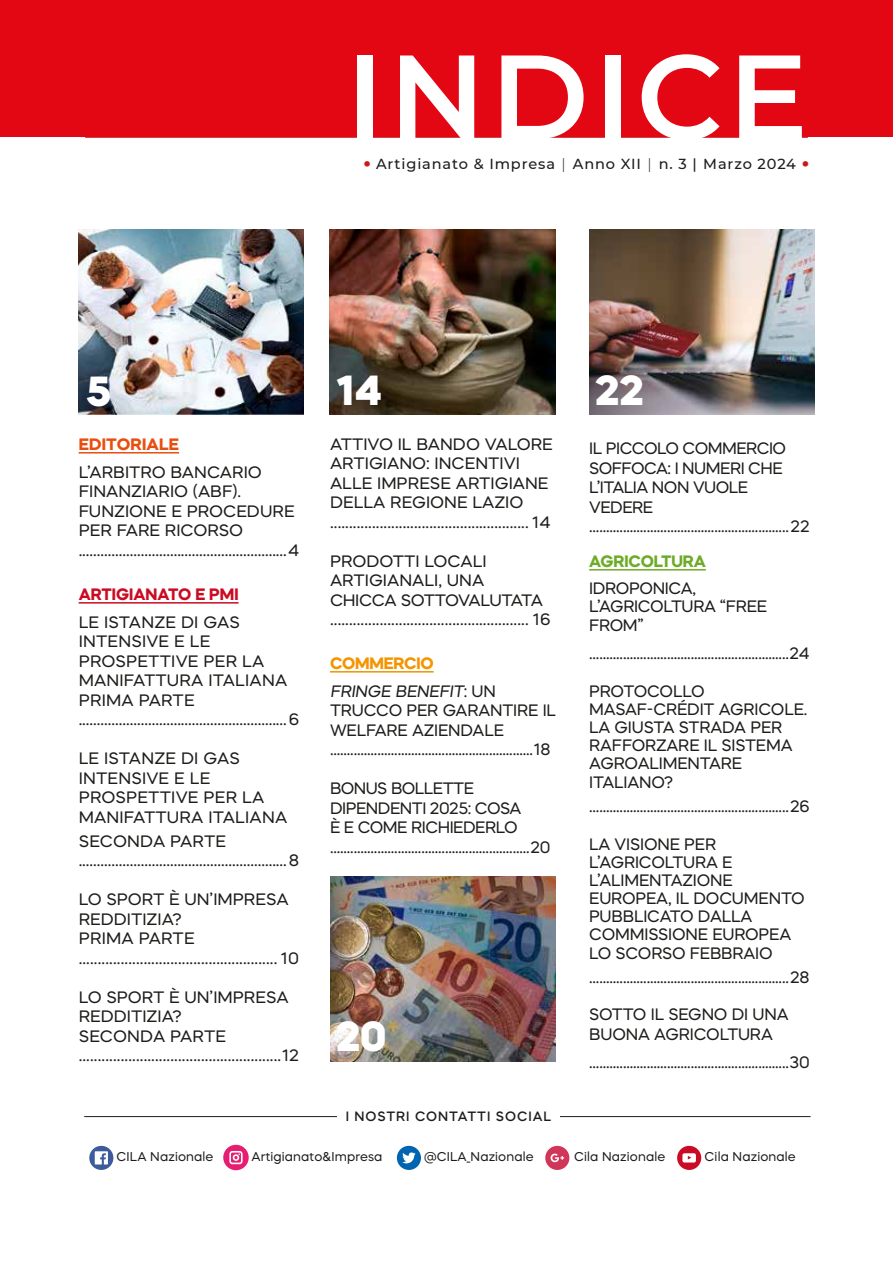
<style>
.page{position:relative;width:893px;height:1263px;background:#fff}
.page>*{position:absolute;margin:0;border:0;box-sizing:border-box;transform-origin:0 0}
.t1{font:600 119.4px "Montserrat";letter-spacing:.04em;color:#fff}
.t2{font:800 42px "Mazzard H";color:#fff}
.t3{font:16.5px/19.5px "Mazzard H";letter-spacing:-.01em;color:#1d1d1b}
.t4{font:16.5px/19.5px "Mazzard H";letter-spacing:-.03em;color:#1d1d1b}
.t5{font:16.5px/19.5px "Mazzard H";letter-spacing:.01em;color:#1d1d1b}
.t6{font:700 16.5px "Mazzard H";color:#ca0b23}
.t7{font:700 16.5px "Mazzard H";letter-spacing:-.01em;color:#6eab28}
.t8{font:700 16.5px "Mazzard H";letter-spacing:.01em;color:#e94e0f}
.t9{font:700 16.5px "Mazzard H";letter-spacing:-.01em;color:#f49400}
.t10{font:500 14.55px "Montserrat";letter-spacing:.06em;color:#1d1d1b}
.t11{font:500 13.5px "Mazzard H";letter-spacing:.07em;color:#1d1d1b}
.t12{font:12.75px "Mazzard H";letter-spacing:.01em;color:#1d1d1b}
.s1{font-size:29.1px;color:#cd1719}
.s2{font-weight:300}
</style>
<div class="page">
<hr style="left:330px;top:671px;width:104px;height:1px;background:#f49400">
<div style="left:0;top:0;width:893px;height:137px;background:#e30613"></div>
<hr style="left:85px;top:137px;width:723px;height:1px;background:#cd1719">
<svg style="left:89px;top:1146px;width:24px;height:24px"></svg>
<svg style="left:95px;top:1151px;width:13px;height:13px"></svg>
<div style="left:397px;top:1146px;width:24px;height:24px;background:#0065b1;border-radius:50%"></div>
<svg style="left:402px;top:1152px;width:14px;height:11px"></svg>
<div style="left:223px;top:1145px;width:26px;height:25px;background:#e71d72;border-radius:50%"></div>
<svg style="left:229px;top:1151px;width:14px;height:13px"></svg>
<div style="left:545px;top:1146px;width:24px;height:24px;background:#d1365a;border-radius:50%"></div>
<svg style="left:550px;top:1153px;width:14px;height:9px"></svg>
<hr style="left:84px;top:1116px;width:726px;height:1px;background:#1d1d1b">
<div style="left:337px;top:1102px;width:222px;height:23px;background:#fff"></div>
<div style="left:677px;top:1146px;width:24px;height:24px;background:#ca0b23;border-radius:50%"></div>
<svg style="left:682px;top:1153px;width:14px;height:9px"></svg>
<hr style="left:589px;top:569px;width:117px;height:1px;background:#6eab28">
<hr style="left:79px;top:602px;width:160px;height:2px;background:#ca0b23">
<img style="left:330px;top:230px;width:225px;height:185px">
<img style="left:79px;top:230px;width:225px;height:185px">
<hr style="left:79px;top:452px;width:100px;height:1px;background:#e94e0f">
<img style="left:589px;top:230px;width:225px;height:185px">
<img style="left:330px;top:876px;width:225px;height:185px">
<h1 class="t1" style="left:346px;top:12px;width:463px">INDICE</h1>
<p class="t10" style="left:363px;top:154px;width:449px"><span class="s1">•</span> Artigianato &amp; Impresa <span class="s2">|</span> Anno XII <span class="s2">|</span> n. 3 | Marzo 2024 <span class="s1">•</span></p>
<h2 class="t2" style="left:86px;top:363px;width:27px">5</h2>
<h2 class="t2" style="left:336px;top:362px;width:47px">14</h2>
<p class="t8" style="left:79px;top:433px;width:102px">EDITORIALE</p>
<p class="t3" style="left:79px;top:462px;width:222px">L’ARBITRO BANCARIO<br>FINANZIARIO (ABF).<br>FUNZIONE E PROCEDURE<br>PER FARE RICORSO .........................................................4</p>
<p class="t3" style="left:330px;top:434px;width:224px">ATTIVO IL BANDO VALORE<br>ARTIGIANO: INCENTIVI<br>ALLE IMPRESE ARTIGIANE<br>DELLA REGIONE LAZIO .................................................... 14</p>
<p class="t3" style="left:330px;top:551px;width:222px">PRODOTTI LOCALI<br>ARTIGIANALI, UNA<br>CHICCA SOTTOVALUTATA .................................................... 16</p>
<p class="t9" style="left:330px;top:652px;width:105px">COMMERCIO</p>
<p class="t3" style="left:330px;top:681px;width:228px">FRINGE BENEFIT: U N TRUCCO PER GARANTIRE IL WELFARE AZIENDALE ............................................................18</p>
<p class="t4" style="left:330px;top:778px;width:222px">BONUS BOLLETTE<br>DIPENDENTI 2025: COSA<br>È E COME RICHIEDERLO ...........................................................20</p>
<p class="t6" style="left:79px;top:583px;width:161px">ARTIGIANATO E PMI</p>
<p class="t5" style="left:79px;top:612px;width:222px">LE ISTANZE DI GAS<br>INTENSIVE E LE<br>PROSPETTIVE PER LA<br>MANIFATTURA ITALIANA<br>PRIMA PARTE .........................................................6</p>
<p class="t5" style="left:79px;top:748px;width:210px">LE ISTANZE DI GAS<br>INTENSIVE E LE<br>PROSPETTIVE PER LA<br>MANIFATTURA ITALIANA</p>
<p class="t3" style="left:79px;top:831px;width:222px">SECONDA PARTE .........................................................8</p>
<p class="t3" style="left:79px;top:889px;width:222px">LO SPORT È UN’IMPRESA<br>REDDITIZIA?<br>PRIMA PARTE .................................................... 10</p>
<p class="t3" style="left:79px;top:987px;width:222px">LO SPORT È UN’IMPRESA<br>REDDITIZIA?<br>SECONDA PARTE .....................................................12</p>
<h2 class="t2" style="left:336px;top:1008px;width:51px">20</h2>
<p class="t11" style="left:346px;top:1107px;width:207px">I NOSTRI CONTATTI SOCIAL</p>
<h2 class="t2" style="left:595px;top:362px;width:50px">22</h2>
<p class="t4" style="left:589px;top:438px;width:222px">IL PICCOLO COMMERCIO<br>SOFFOCA: I NUMERI CHE<br>L’ITALIA NON VUOLE<br>VEDERE ...........................................................22</p>
<p class="t7" style="left:589px;top:550px;width:118px">AGRICOLTURA</p>
<p class="t3" style="left:589px;top:579px;width:179px;line-height:18px">IDROPONICA,<br>L’AGRICOLTURA “FREE</p>
<p class="t3" style="left:589px;top:611px;width:222px;line-height:28px">FROM” ...........................................................24</p>
<p class="t3" style="left:589px;top:682px;width:220px;line-height:18px">PROTOCOLLO<br>MASAF-CRÉDIT AGRICOLE.<br>LA GIUSTA STRADA PER<br>RAFFORZARE IL SISTEMA<br>AGROALIMENTARE</p>
<p class="t3" style="left:589px;top:770px;width:222px;line-height:23.7px">ITALIANO? ...........................................................26</p>
<p class="t3" style="left:589px;top:834px;width:217px;line-height:18px">LA VISIONE PER<br>L’AGRICOLTURA E<br>L’ALIMENTAZIONE<br>EUROPEA, IL DOCUMENTO<br>PUBBLICATO DALLA<br>COMMISSIONE EUROPEA</p>
<p class="t3" style="left:589px;top:941px;width:222px;line-height:23.7px">LO SCORSO FEBBRAIO ...........................................................28</p>
<p class="t3" style="left:589px;top:1004px;width:201px">SOTTO IL SEGNO DI UNA<br>BUONA AGRICOLTURA</p>
<p class="t3" style="left:589px;top:1052px;width:222px">...........................................................30</p>
<p class="t12" style="left:117px;top:1149px;width:98px">CILA Nazionale</p>
<p class="t12" style="left:252px;top:1149px;width:132px">Artigianato&amp;Impresa</p>
<p class="t12" style="left:424px;top:1149px;width:111px">@CILA_Nazionale</p>
<p class="t12" style="left:574px;top:1149px;width:93px">Cila Nazionale</p>
<p class="t12" style="left:705px;top:1149px;width:93px">Cila Nazionale</p>
</div>
